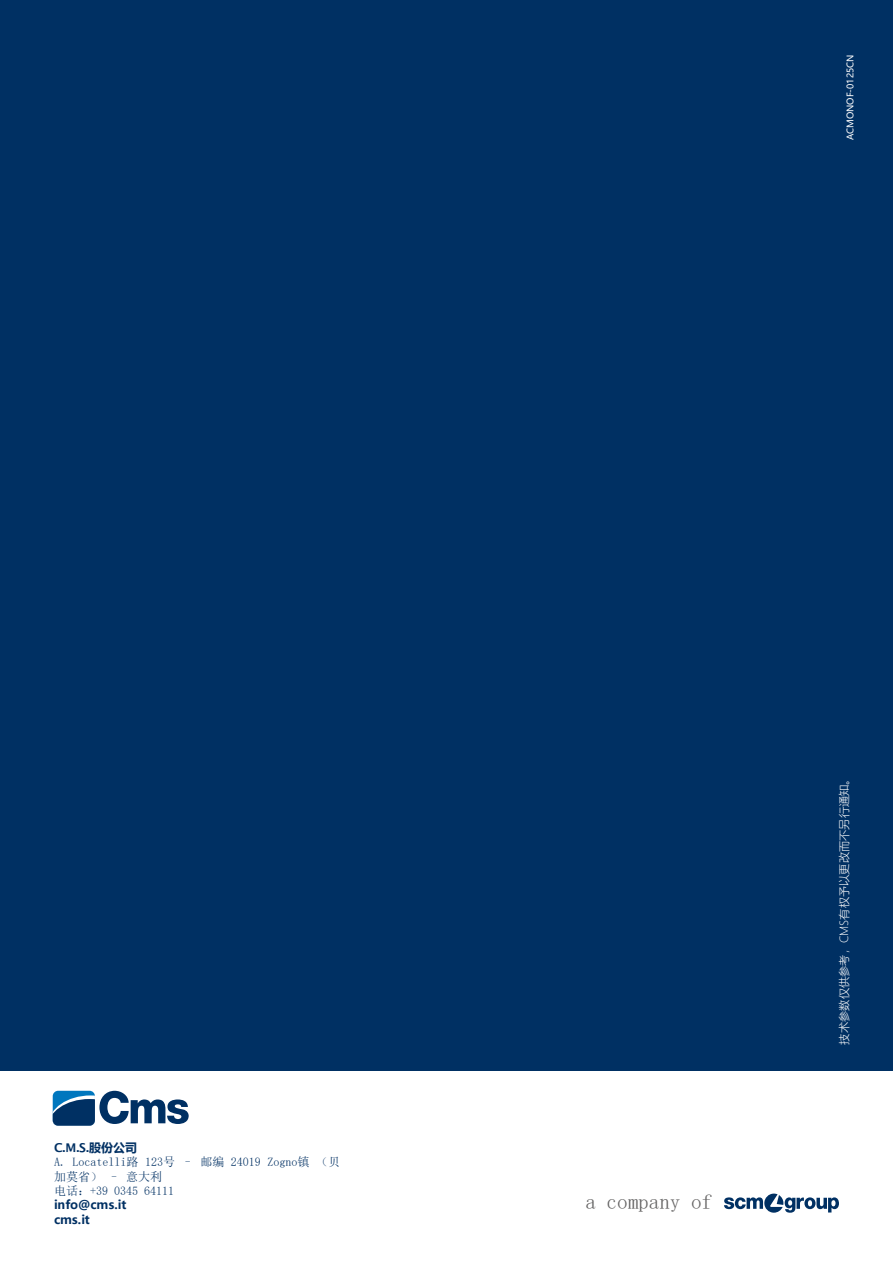
<style>
.page{position:relative;width:893px;height:1263px;background:#fff}
.page>*{position:absolute;margin:0;border:0;box-sizing:border-box;transform-origin:0 0}
.t1{font:21.15px "Sim Sun";color:#646363}
.t2{font:12px/14.4px "Sim Sun";color:#003063}
.t3{font:700 12px/14.4px "Microsoft Ya Hei";color:#003063}
.t4{font:700 12px "Sim Sun";color:#003063}
.t5{font:300 11.25px "Microsoft Ya Hei";color:#fff}
.t6{font:9px "Microsoft Ya Hei";color:#fff}
</style>
<div class="page">
<div style="left:0;top:0;width:893px;height:1070px;background:#003063"></div>
<svg style="left:53px;top:1091px;width:136px;height:35px"></svg>
<svg style="left:724px;top:1193px;width:115px;height:20px"></svg>
<p class="t6" style="left:844px;top:140px;width:88px;rotate:-90deg">ACMONOF-0125CN</p>
<p class="t4" style="left:54px;top:1140px;width:85px">C.M.S.股份公司</p>
<p class="t2" style="left:54px;top:1155px;width:288px">A. Locatelli路 123号 – 邮编 24019 Zogno镇 （贝加莫省） – 意大利<br>电话：+39 0345 64111</p>
<p class="t3" style="left:54px;top:1197px;width:74px">info@cms.it cms.it</p>
<h1 class="t1" style="left:585px;top:1190px;width:128px">a company of</h1>
<p class="t5" style="left:837px;top:1044px;width:273px;rotate:-90deg">技术参数仅供参考，CMS有权予以更改而不另行通知。</p>
</div>
